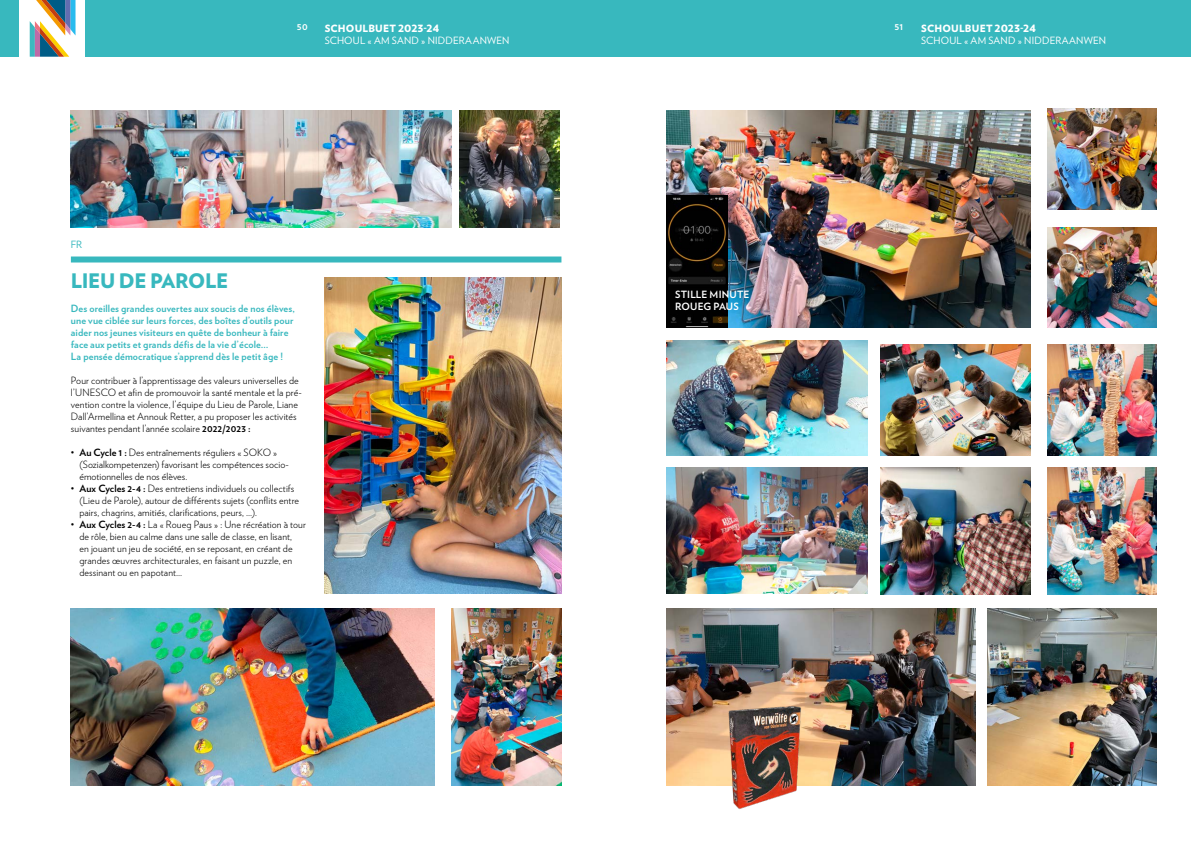
<style>
.page{position:relative;width:1191px;height:842px;background:#fff}
.page>*{position:absolute;margin:0;border:0;box-sizing:border-box;transform-origin:0 0}
.t1{font:900 20px "Verlag";letter-spacing:-.015em;color:#38b8be}
.t2{font:300 10px/12px "Verlag";letter-spacing:.01em;color:#000}
.t3{font:700 10px/12px "Verlag";letter-spacing:.01em;color:#38b8be}
.t4{font:10px "Verlag";letter-spacing:.02em;color:#fff}
.t5{font:900 10px "Verlag";letter-spacing:.015em;color:#fff}
.t6{font:700 10px/12px "Verlag";letter-spacing:.015em;color:#fff}
.t7{font:10px "Verlag";color:#38b8be}
.s1{font-weight:700}
</style>
<div class="page">
<svg style="left:29px;top:0;width:46px;height:57px"></svg>
<div style="left:0;top:0;width:19px;height:57px;background:#38b8be"></div>
<div style="left:85px;top:0;width:1106px;height:57px;background:#38b8be"></div>
<div style="left:71px;top:256px;width:490px;height:6px;background:#38b8be"></div>
<img style="left:71px;top:608px;width:363px;height:177px">
<img style="left:451px;top:608px;width:110px;height:177px">
<img style="left:666px;top:608px;width:309px;height:177px">
<img style="left:708px;top:701px;width:112px;height:108px">
<img style="left:325px;top:278px;width:236px;height:315px">
<img style="left:666px;top:340px;width:201px;height:115px">
<img style="left:666px;top:468px;width:201px;height:125px">
<img style="left:666px;top:111px;width:364px;height:217px">
<img style="left:666px;top:196px;width:61px;height:132px">
<img style="left:71px;top:111px;width:380px;height:116px">
<img style="left:459px;top:111px;width:100px;height:116px">
<img style="left:880px;top:345px;width:150px;height:110px">
<img style="left:880px;top:468px;width:150px;height:126px">
<img style="left:987px;top:608px;width:170px;height:177px">
<img style="left:1047px;top:345px;width:109px;height:110px">
<img style="left:1047px;top:109px;width:109px;height:101px">
<img style="left:1047px;top:227px;width:109px;height:101px">
<img style="left:1047px;top:468px;width:109px;height:126px">
<p class="t6" style="left:297px;top:20px;width:12px">50</p>
<p class="t6" style="left:894px;top:20px;width:10px">51</p>
<p class="t5" style="left:325px;top:20px;width:116px">SCHOULBUET 2023-24</p>
<p class="t4" style="left:325px;top:33px;width:186px">SCHOUL « AM SAND » NIDDERAANWEN</p>
<p class="t5" style="left:921px;top:20px;width:116px">SCHOULBUET 2023-24</p>
<p class="t4" style="left:921px;top:33px;width:186px">SCHOUL « AM SAND » NIDDERAANWEN</p>
<p class="t7" style="left:71px;top:236px;width:13px">FR</p>
<h1 class="t1" style="left:71px;top:264px;width:159px">LIEU DE PAROLE</h1>
<p class="t3" style="left:71px;top:302px;width:225px">Des oreilles grandes ouvertes aux soucis de nos élèves, une vue ciblée sur leurs forces, des boîtes d’outils pour aider nos jeunes visiteurs en quête de bonheur à faire face aux petits et grands défis de la vie d’école…<br>La pensée démocratique s’apprend dès le petit âge !</p>
<p class="t2" style="left:71px;top:374px;width:232px">Pour contribuer à l’apprentissage des valeurs universelles de l’UNESCO et afin de promouvoir la santé mentale et la pré&shy;vention contre la violence, l’équipe du Lieu de Parole, Liane Dall’Armellina et Annouk Retter, a pu proposer les activités suivantes pendant l’année scolaire <span class="s1">2022/2023 :</span></p>
<p class="t2" style="left:79px;top:446px;width:211px;text-indent:-8px">• <span class="s1">Au Cycle 1 :</span> Des entraînements réguliers « SOKO » (Sozialkompetenzen) favorisant les compétences socio&shy;émotionnelles de nos élèves.</p>
<p class="t2" style="left:79px;top:482px;width:221px;text-indent:-9px">• <span class="s1">Aux Cycles 2-4 :</span> Des entretiens individuels ou collectifs (Lieu de Parole), autour de différents sujets (conflits entre pairs, chagrins, amitiés, clarifications, peurs, …).</p>
<p class="t2" style="left:79px;top:518px;width:228px;text-indent:-9px">• <span class="s1">Aux Cycles 2-4 :</span> La « Roueg Paus » : Une récréation à tour de rôle, bien au calme dans une salle de classe, en lisant,<br>en jouant un jeu de société, en se reposant, en créant de grandes œuvres architecturales, en faisant un puzzle, en dessinant ou en papotant…</p>
<p class="t6" style="left:675px;top:288px;width:76px">STILLE MINUTE<br>ROUEG PAUS</p>
</div>
